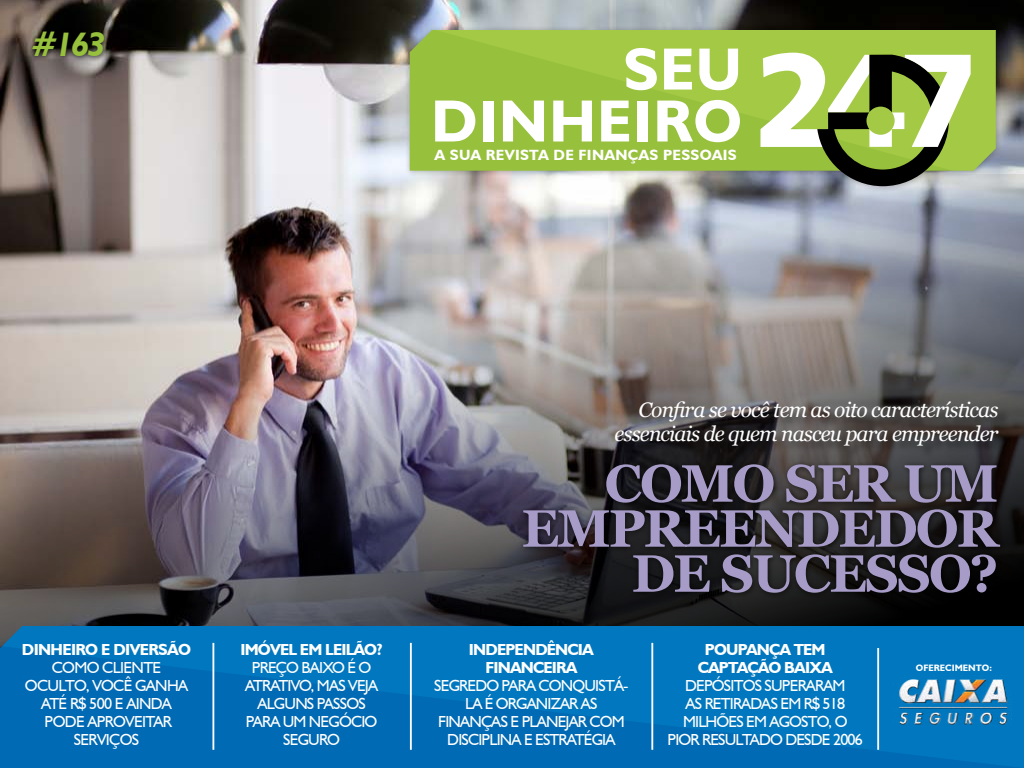
<style>
.page{position:relative;width:1024px;height:768px;background:#fff}
.page>*{position:absolute;margin:0;border:0;box-sizing:border-box;transform-origin:0 0}
.t1{font:700 59.9px/52px "Humanist 521 BT";letter-spacing:.02em;color:#fff;text-align:right}
.t2{font:700 52.5px/45px "Georgia";letter-spacing:-.04em;color:#a79cc7;text-align:right}
.t3{font:italic 700 34px "Humanist 521 BT";color:#97c03c}
.t4{font:italic 21px/24.1px "Georgia";letter-spacing:-.04em;color:#fff;text-align:right}
.t5{font:16px/18px "Humanist 521 BT";letter-spacing:-.05em;color:#fff;text-align:center}
.t6{font:700 16px/18px "Humanist 521 BT";letter-spacing:-.05em;color:#fff;text-align:center}
.t7{font:700 14.8px "Humanist 521 BT";letter-spacing:.02em;color:#fff}
.t8{font:700 9.3px "Humanist 521 BT";color:#fff}
</style>
<div class="page">
<img style="left:0;top:0;width:1024px;height:174px">
<img style="left:0;top:174px;width:1024px;height:452px">
<svg style="left:0;top:626px;width:1024px;height:142px;background:#0071b9"></svg>
<img style="left:893px;top:675px;width:118px;height:51px">
<hr style="left:212px;top:643px;width:2px;height:107px;background:#fff">
<hr style="left:410px;top:643px;width:2px;height:107px;background:#fff">
<hr style="left:651px;top:643px;width:2px;height:107px;background:#fff">
<hr style="left:877px;top:648px;width:2px;height:102px;background:#fff">
<div style="left:518px;top:460px;width:488px;height:138px;background:#000;opacity:.65"></div>
<div style="left:617px;top:403px;width:394px;height:55px;background:#000;opacity:.43"></div>
<div style="left:405px;top:25px;width:597px;height:167px;background:#000;opacity:.25"></div>
<svg style="left:410px;top:30px;width:21px;height:141px;background:#96bc45"></svg>
<svg style="left:431px;top:30px;width:565px;height:141px;background:#9bc340"></svg>
<svg style="left:760px;top:53px;width:211px;height:133px"></svg>
<div style="left:28px;top:27px;width:83px;height:34px;background:#000;opacity:.74"></div>
<h3 class="t3" style="left:31px;top:23px;width:76px">#163</h3>
<h1 class="t1" style="left:431px;top:42px;width:312px">SEU<br>DINHEIRO</h1>
<p class="t7" style="left:435px;top:145px;width:303px">A SUA REVISTA DE FINANÇAS PESSOAIS</p>
<p class="t6" style="left:22px;top:640px;width:171px">DINHEIRO E DIVERSÃO</p>
<p class="t5" style="left:25px;top:658px;width:165px">COMO CLIENTE<br>OCULTO, VOCÊ GANHA<br>ATÉ R$ 500 E AINDA<br>PODE APROVEITAR<br>SERVIÇOS</p>
<p class="t6" style="left:240px;top:640px;width:144px">IMÓVEL EM LEILÃO?</p>
<p class="t5" style="left:245px;top:658px;width:134px">PREÇO BAIXO É O<br>ATRATIVO, MAS VEJA<br>ALGUNS PASSOS<br>PARA UM NEGÓCIO<br>SEGURO</p>
<h3 class="t4" style="left:614px;top:397px;width:386px">Confira se você tem as oito características essenciais de quem nasceu para empreender</h3>
<h2 class="t2" style="left:522px;top:458px;width:479px">COMO SER UM<br>EMPREENDEDOR<br>DE SUCESSO?</h2>
<p class="t6" style="left:469px;top:640px;width:126px">INDEPENDÊNCIA<br>FINANCEIRA</p>
<p class="t5" style="left:434px;top:676px;width:196px">SEGREDO PARA CONQUISTÁ-<br>LA É ORGANIZAR AS<br>FINANÇAS E PLANEJAR COM<br>DISCIPLINA E ESTRATÉGIA</p>
<p class="t6" style="left:698px;top:640px;width:136px">POUPANÇA TEM<br>CAPTAÇÃO BAIXA</p>
<p class="t5" style="left:668px;top:676px;width:197px">DEPÓSITOS SUPERARAM<br>AS RETIRADAS EM R$ 518<br>MILHÕES EM AGOSTO, O<br>PIOR RESULTADO DESDE 2006</p>
<p class="t8" style="left:916px;top:662px;width:77px">OFERECIMENTO:</p>
</div>
